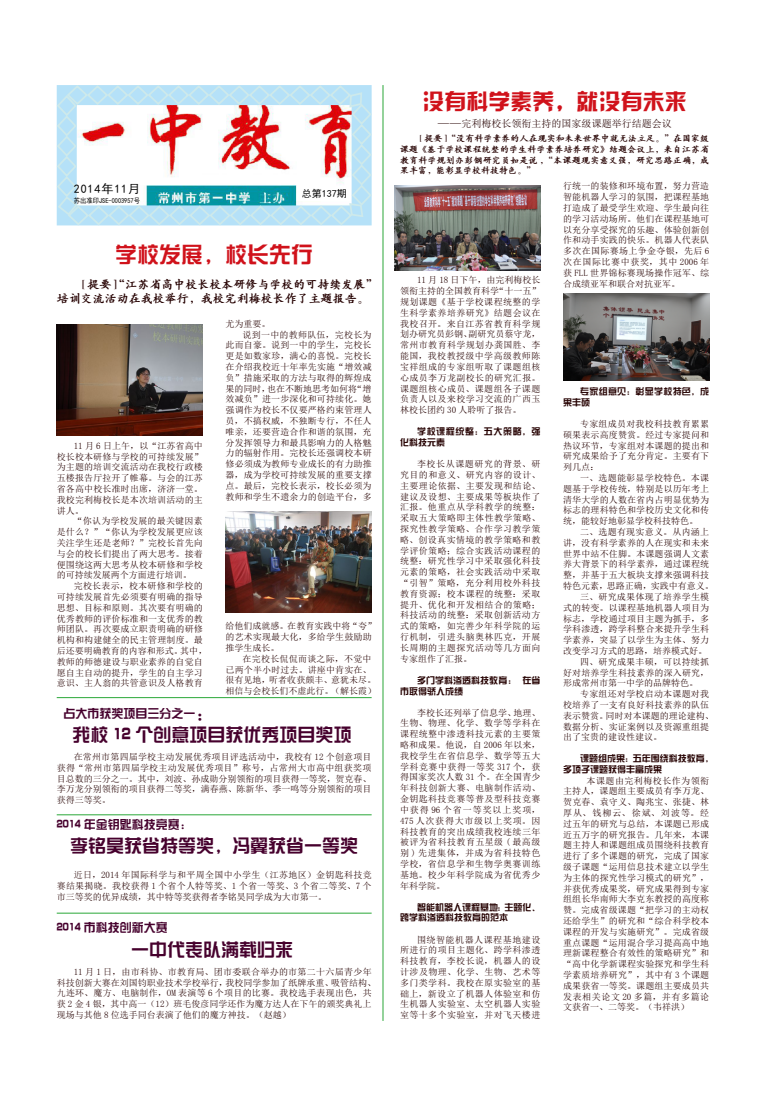
<style>
.page{position:relative;width:766px;height:1106px;background:#fff}
.page>*{position:absolute;margin:0;border:0;box-sizing:border-box;transform-origin:0 0}
.t1{font:22px "H Yk 2 gj";color:#d0121b}
.t2{font:22px "H Yk 1 gj";color:#d0121b}
.t3{font:18px "H Yk 1 gj";color:#46002d}
.t4{font:12px/14.4px "H Yc 3 gj";color:#250000}
.t5{font:12px "H Yk 1 gj";color:#46002d}
.t6{font:12px "Sim Hei";letter-spacing:.075em;color:#000}
.t7{font:10px "Sim Sun";color:#250000}
.t8{font:10px "Sim Hei";color:#000}
.t9{font:9px/10.8px "Sim Sun";letter-spacing:.015em;color:#250000;text-align:justify}
.t10{font:9px/10.8px "H Yc 3 gj";letter-spacing:.02em;color:#250000;text-align:justify}
.t11{font:9px/10.8px "H Yk 1 gj";color:#250000}
.t12{font:9px/10.8px "H Yk 1 gj";letter-spacing:.07em;color:#250000}
.t13{font:9px/10.8px "H Yk 1 gj";letter-spacing:.03em;color:#250000}
.t14{font:7px "Sim Hei";color:#000;scale:.9 1}
.s1{font-size:18px}
.s2{font-size:12px}
</style>
<div class="page">
<svg style="left:56px;top:85px;width:316px;height:141px"></svg>
<img style="left:394px;top:185px;width:146px;height:85px">
<img style="left:563px;top:294px;width:146px;height:86px">
<img style="left:57px;top:325px;width:146px;height:110px">
<img style="left:225px;top:512px;width:146px;height:100px">
<hr style="left:382px;top:85px;width:1px;height:935px;background:#2aa738">
<hr style="left:57px;top:912px;width:314px;height:1px;background:#2aa738">
<hr style="left:57px;top:814px;width:314px;height:1px;background:#2aa738">
<hr style="left:57px;top:697px;width:314px;height:1px;background:#2aa738">
<h3 class="t6" style="left:74px;top:182px;width:68px">2014年11月</h3>
<p class="t8" style="left:302px;top:188px;width:46px">总第137期</p>
<p class="t14" style="left:74px;top:197px;width:75px">苏出准印JSE-0003957号</p>
<h1 class="t2" style="left:115px;top:244px;width:199px">学校发展，校长先行</h1>
<h3 class="t4" style="left:57px;top:277px;width:322px;text-indent:26px">[ 提要 ]“江苏省高中校长校本研修与学校的可持续发展”培训交流活动在我校举行，我校完利梅校长作了主题报告。</h3>
<p class="t9" style="left:57px;top:440px;width:148px;text-indent:17px">11 月 6 日上午，以“江苏省高中校长校本研修与学校的可持续发展”为主题的培训交流活动在我校行政楼五楼报告厅拉开了帷幕。与会的江苏省各高中校长准时出席，济济一堂。我校完利梅校长是本次培训活动的主讲人。</p>
<p class="t9" style="left:57px;top:516px;width:148px;text-indent:17px">“你认为学校发展的最关键因素是什么？”“你认为学校发展更应该关注学生还是老师？”完校长首先向与会的校长们提出了两大思考。接着便围绕这两大思考从校本研修和学校的可持续发展两个方面进行培训。</p>
<p class="t9" style="left:57px;top:580px;width:152px;text-align:left;text-indent:17px">完校长表示，校本研修和学校的可持续发展首先必须要有明确的指导思想、目标和原则。其次要有明确的优秀教师的评价标准和一支优秀的教师团队。再次要成立职责明确的研修机构和构建健全的民主管理制度。最后还要明确教育的内容和形式。其中，教师的师德建设与职业素养的自觉自愿自主自动的提升，学生的自主学习意识、主人翁的共管意识及人格教育</p>
<p class="t9" style="left:225px;top:318px;width:46px">尤为重要。</p>
<p class="t9" style="left:242px;top:329px;width:130px">说到一中的教师队伍，完校长为</p>
<p class="t9" style="left:225px;top:340px;width:147px">此而自豪。说到一中的学生，完校长</p>
<p class="t9" style="left:225px;top:350px;width:147px">更是如数家珍，满心的喜悦。完校长</p>
<p class="t9" style="left:225px;top:361px;width:148px">在介绍我校近十年率先实施“增效减</p>
<p class="t9" style="left:225px;top:372px;width:147px">负”措施采取的方法与取得的辉煌成</p>
<p class="t9" style="left:225px;top:383px;width:147px">果的同时，也在不断地思考如何将“增</p>
<p class="t9" style="left:225px;top:394px;width:147px">效减负”进一步深化和可持续化。她</p>
<p class="t9" style="left:225px;top:404px;width:148px">强调作为校长不仅要严格约束管理人</p>
<p class="t9" style="left:225px;top:415px;width:147px">员，不搞权威，不独断专行，不任人</p>
<p class="t9" style="left:225px;top:426px;width:147px">唯亲，还要营造合作和谐的氛围，充</p>
<p class="t9" style="left:225px;top:437px;width:148px">分发挥领导力和最具影响力的人格魅</p>
<p class="t9" style="left:225px;top:448px;width:148px">力的辐射作用。完校长还强调校本研</p>
<p class="t9" style="left:225px;top:458px;width:148px">修必须成为教师专业成长的有力助推</p>
<p class="t9" style="left:225px;top:469px;width:148px">器，成为学校可持续发展的重要支撑</p>
<p class="t9" style="left:225px;top:480px;width:147px">点。最后，完校长表示，校长必须为</p>
<p class="t9" style="left:225px;top:491px;width:148px">教师和学生不遗余力的创造平台，多</p>
<p class="t9" style="left:225px;top:620px;width:152px;text-align:left">给他们成就感。在教育实践中将“夸”的艺术实现最大化，多给学生鼓励助推学生成长。</p>
<p class="t9" style="left:225px;top:653px;width:152px;text-align:left;text-indent:17px">在完校长侃侃而谈之际，不觉中已两个半小时过去。讲座中肯实在、很有见地，听者收获颇丰、意犹未尽。相信与会校长们不虚此行。（解长霞）</p>
<h3 class="t5" style="left:63px;top:707px;width:152px">占大市获奖项目三分之一<span class="s1">：</span></h3>
<h2 class="t3" style="left:72px;top:726px;width:280px">我校 12 个创意项目获优秀项目奖项</h2>
<p class="t9" style="left:57px;top:751px;width:316px;text-indent:17px">在常州市第四届学校主动发展优秀项目评选活动中，我校有 12 个创意项目获得“常州市第四届学校主动发展优秀项目”称号，占常州大市高中组获奖项目总数的三分之一。其中，刘波、孙成勋分别领衔的项目获得一等奖，贺克春、李万龙分别领衔的项目获得二等奖，满春燕、陈新华、季一鸣等分别领衔的项目获得三等奖。</p>
<h3 class="t5" style="left:57px;top:818px;width:136px">2014 年金钥匙科技竞赛：</h3>
<h2 class="t3" style="left:70px;top:837px;width:289px">李铭昊获省特等奖，冯翼获省一等奖</h2>
<p class="t9" style="left:57px;top:869px;width:316px;text-indent:17px">近日，2014 年国际科学与和平周全国中小学生（江苏地区）金钥匙科技竞赛结果揭晓。我校获得 1 个省个人特等奖、1 个省一等奖、3 个省二等奖、7 个市三等奖的优异成绩，其中特等奖获得者李铭昊同学成为大市第一。</p>
<h3 class="t5" style="left:57px;top:921px;width:112px">2014 市科技创新大赛</h3>
<h2 class="t3" style="left:131px;top:940px;width:163px">一中代表队满载归来</h2>
<p class="t9" style="left:57px;top:966px;width:321px;text-align:left;text-indent:17px">11 月 1 日，由市科协、市教育局、团市委联合举办的市第二十六届青少年科技创新大赛在刘国钧职业技术学校举行，我校同学参加了纸牌承重、吸管结构、九连环、魔方、电脑制作，OM 表演等 6 个项目的比赛。我校选手表现出色，共获 2 金 4 银，其中高一（12）班毛俊彦同学还作为魔方达人在下午的颁奖典礼上现场与其他 8 位选手同台表演了他们的魔方神技。（赵越）</p>
<h1 class="t1" style="left:422px;top:90px;width:266px">没有科学素养，就没有未来</h1>
<p class="t7" style="left:437px;top:119px;width:236px"><span class="s2">——</span>完利梅校长领衔主持的国家级课题举行结题会议</p>
<p class="t10" style="left:400px;top:133px;width:311px;text-indent:20px">[ 提要 ]“没有科学素养的人在现实和未来世界中就无法立足。”在国家级课题《基于学校课程统整的学生科学素养培养研究》结题会议上，来自江苏省教育科学规划办彭钢研究员如是说 ,“本课题现实意义强，研究思路正确，成果丰富，能彰显学校科技特色。”</p>
<p class="t9" style="left:400px;top:275px;width:142px;text-indent:17px">11 月 18 日下午，由完利梅校长领衔主持的全国教育科学“十一五”规划课题《基于学校课程统整的学生科学素养培养研究》结题会议在我校召开。来自江苏省教育科学规划办研究员彭钢、副研究员蔡守龙，常州市教育科学规划办龚国胜、李能国，我校教授级中学高级教师陈宝祥组成的专家组听取了课题组核心成员李万龙副校长的研究汇报。课题组核心成员、课题组各子课题负责人以及来校学习交流的广西玉林校长团约 30 人聆听了报告。</p>
<p class="t12" style="left:400px;top:426px;width:142px;text-indent:17px">学校课程统整：五大策略，强化科技元素</p>
<p class="t9" style="left:400px;top:458px;width:142px;text-indent:17px">李校长从课题研究的背景、研究目的和意义、研究内容的设计、主要理论依据、主要发现和结论、建议及设想、主要成果等板块作了汇报。他重点从学科教学的统整：采取五大策略即主体性教学策略、探究性教学策略、合作学习教学策略、创设真实情境的教学策略和教学评价策略；综合实践活动课程的统整：研究性学习中采取强化科技元素的策略，社会实践活动中采取“引智”策略，充分利用校外科技教育资源；校本课程的统整：采取提升、优化和开发相结合的策略；科技活动的统整：采取创新活动方式的策略，如完善少年科学院的运行机制，引进头脑奥林匹克，开展长周期的主题探究活动等几方面向专家组作了汇报。</p>
<p class="t11" style="left:400px;top:674px;width:142px;text-indent:17px">多门学科渗透科技教育： 在省市取得骄人成绩</p>
<p class="t9" style="left:400px;top:707px;width:142px;text-indent:17px">李校长还列举了信息学、地理、生物、物理、化学、数学等学科在课程统整中渗透科技元素的主要策略和成果。他说，自 2006 年以来，我校学生在省信息学、数学等五大学科竞赛中获得一等奖 317 个，获得国家奖次人数 31 个。在全国青少年科技创新大赛、电脑制作活动、金钥匙科技竞赛等普及型科技竞赛中获得 96 个省一等奖以上奖项，475 人次获得大市级以上奖项。因科技教育的突出成绩我校连续三年被评为省科技教育五星级 ( 最高级别 ) 先进集体，并成为省科技特色学校，省信息学和生物学奥赛训练基地。校少年科学院成为省优秀少年科学院。</p>
<p class="t11" style="left:400px;top:901px;width:142px;text-indent:17px">智能机器人课程基地：主题化、跨学科渗透科技教育的范本</p>
<p class="t9" style="left:400px;top:934px;width:142px;text-indent:17px">围绕智能机器人课程基地建设所进行的项目主题化、跨学科渗透科技教育，李校长说，机器人的设计涉及物理、化学、生物、艺术等多门类学科。我校在原实验室的基础上，新设立了机器人体验室和仿生机器人实验室、太空机器人实验室等十多个实验室，并对飞天楼进</p>
<p class="t9" style="left:563px;top:181px;width:148px">行统一的装修和环境布置，努力营造智能机器人学习的氛围，把课程基地打造成了最受学生欢迎、学生最向往的学习活动场所。他们在课程基地可以充分享受探究的乐趣、体验创新创作和动手实践的快乐。机器人代表队多次在国际赛场上争金夺银，先后 6次在国际比赛中获奖，其中 2006 年获 FLL 世界锦标赛现场操作冠军、综合成绩亚军和联合对抗亚军。</p>
<p class="t13" style="left:563px;top:386px;width:147px;text-indent:17px">专家组意见：彰显学校特色，成果丰硕</p>
<p class="t9" style="left:563px;top:418px;width:148px;text-indent:17px">专家组成员对我校科技教育累累硕果表示高度赞赏。经过专家提问和热议环节，专家组对本课题的提出和研究成果给予了充分肯定。主要有下列几点：</p>
<p class="t9" style="left:563px;top:472px;width:148px;text-indent:17px">一、选题能彰显学校特色。本课题基于学校传统，特别是以历年考上清华大学的人数在省内占明显优势为标志的理科特色和学校历史文化和传统，能较好地彰显学校科技特色。</p>
<p class="t9" style="left:580px;top:526px;width:130px">二、选题有现实意义。从内涵上</p>
<p class="t9" style="left:563px;top:537px;width:148px">讲，没有科学素养的人在现实和未来</p>
<p class="t9" style="left:563px;top:548px;width:148px">世界中站不住脚。本课题强调人文素</p>
<p class="t9" style="left:563px;top:559px;width:148px">养大背景下的科学素养，通过课程统</p>
<p class="t9" style="left:563px;top:569px;width:148px">整，并基于五大板块支撑来强调科技</p>
<p class="t9" style="left:563px;top:580px;width:152px">特色元素，思路正确，实践中有意义。</p>
<p class="t9" style="left:580px;top:591px;width:130px">三、研究成果体现了培养学生模</p>
<p class="t9" style="left:563px;top:602px;width:148px">式的转变。以课程基地机器人项目为</p>
<p class="t9" style="left:563px;top:613px;width:147px">标志，学校通过项目主题为抓手，多</p>
<p class="t9" style="left:563px;top:623px;width:148px">学科渗透，跨学科整合来提升学生科</p>
<p class="t9" style="left:563px;top:634px;width:147px">学素养，突显了以学生为主体、努力</p>
<p class="t9" style="left:563px;top:645px;width:145px">改变学习方式的思路，培养模式好。</p>
<p class="t9" style="left:580px;top:656px;width:130px">四、研究成果丰硕，可以持续抓</p>
<p class="t9" style="left:563px;top:667px;width:148px">好对培养学生科技素养的深入研究，</p>
<p class="t9" style="left:563px;top:677px;width:136px">形成常州市第一中学的品牌特色。</p>
<p class="t9" style="left:580px;top:688px;width:130px">专家组还对学校启动本课题对我</p>
<p class="t9" style="left:563px;top:699px;width:148px">校培养了一支有良好科技素养的队伍</p>
<p class="t9" style="left:563px;top:710px;width:152px">表示赞赏。同时对本课题的理论建构、</p>
<p class="t9" style="left:563px;top:721px;width:148px">数据分析、实证案例以及资源重组提</p>
<p class="t9" style="left:563px;top:731px;width:100px">出了宝贵的建设性建议。</p>
<p class="t11" style="left:563px;top:753px;width:152px;text-indent:17px">课题组成果：五年围绕科技教育，多项子课题获得丰富成果</p>
<p class="t9" style="left:563px;top:775px;width:148px;text-indent:23px">本课题由完利梅校长作为领衔主持人，课题组主要成员有李万龙、贺克春、袁守义、陶兆宝、张捷、林厚从、钱柳云、徐斌、刘波等。经过五年的研究与总结，本课题已形成近五万字的研究报告。几年来，本课题主持人和课题组成员围绕科技教育进行了多个课题的研究，完成了国家级子课题“运用信息技术建立以学生为主体的探究性学习模式的研究”，并获优秀成果奖，研究成果得到专家组组长华南师大李克东教授的高度称赞。完成省级课题“把学习的主动权还给学生”的研究和“综合科学校本课程的开发与实施研究”。完成省级重点课题“运用混合学习提高高中地理新课程整合有效性的策略研究”和“高中化学新课程实验探究和学生科学素质培养研究”，其中有 3 个课题成果获省一等奖。课题组主要成员共发表相关论文 20 多篇，并有多篇论文获省一、二等奖。（韦祥洪）</p>
</div>
